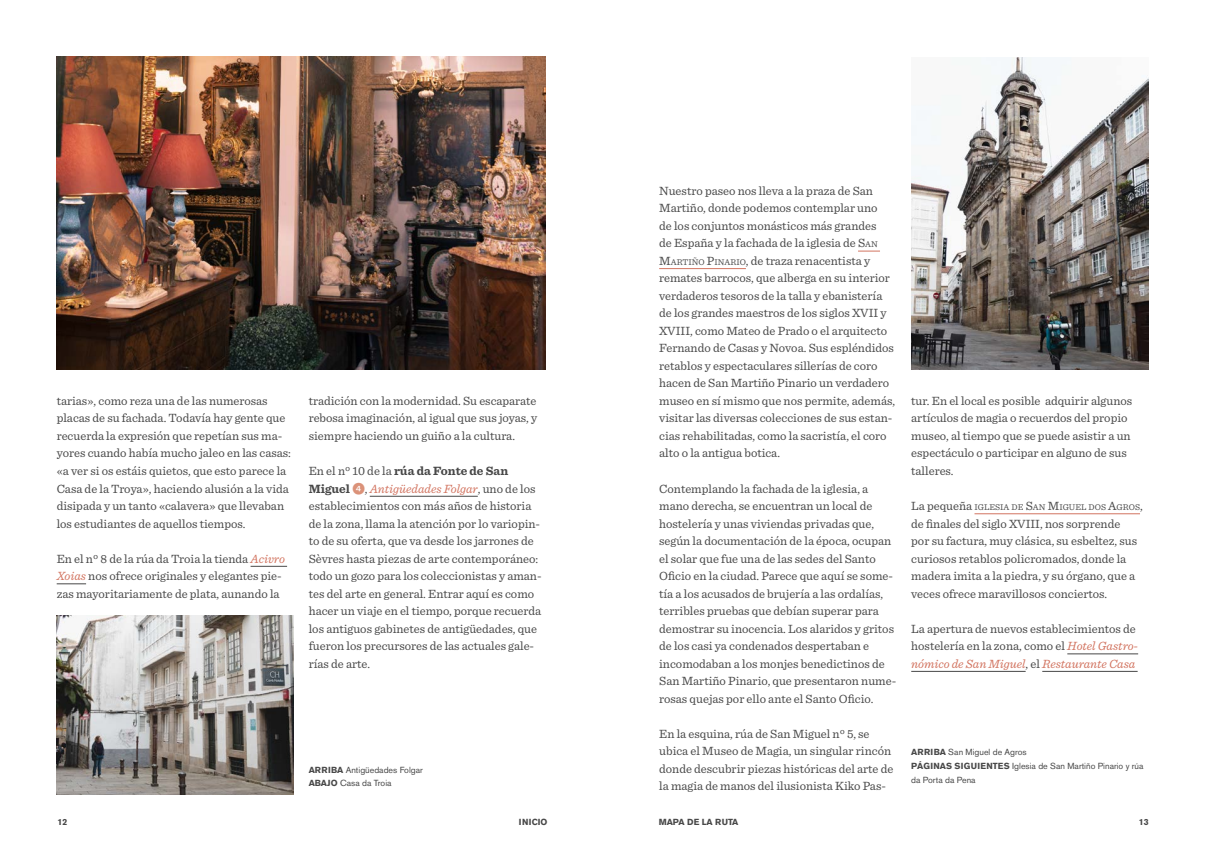
<style>
.page{position:relative;width:1205px;height:851px;background:#fff}
.page>*{position:absolute;margin:0;border:0;box-sizing:border-box;transform-origin:0 0}
.Intro{font:12.5px/17.5px "Sentinel";color:#484848}
.t1{font:8.75px/13.8px "Akzidenz Grotesk BE";color:#484848}
.t2{font:8.75px "Sentinel";color:#484848}
.t3{font:700 8.75px "Akzidenz Grotesk BE";color:#484848}
.s1{font-style:italic;color:#d27460}
.s2{font-weight:700}
.s3{font-family:"Whitney Index Black Round Bd";color:#db9279}
.s4{font-style:inherit}
.s5{font-size:8.75px}
.s6{font-size:12.5px}
</style>
<div class="page">
<img style="left:911px;top:57px;width:237px;height:313px">
<svg style="left:858px;top:251px;width:22px;height:1px"></svg>
<hr style="left:659px;top:268px;width:87px;height:1px;background:#d27460">
<hr style="left:974px;top:513px;width:166px;height:1px;background:#d27460">
<hr style="left:1067px;top:653px;width:71px;height:1px;background:#484848">
<hr style="left:911px;top:671px;width:114px;height:1px;background:#484848">
<hr style="left:1042px;top:671px;width:95px;height:1px;background:#484848">
<img style="left:57px;top:615px;width:237px;height:179px">
<img style="left:57px;top:57px;width:489px;height:313px">
<hr style="left:251px;top:566px;width:36px;height:1px;background:#484848">
<svg style="left:57px;top:583px;width:29px;height:1px"></svg>
<hr style="left:370px;top:496px;width:108px;height:1px;background:#484848">
<p class="Intro" style="left:57px;top:391px;width:236px">tarias», como reza una de las numerosas placas de su fachada. Todavía hay gente que recuerda la expresión que repetían sus ma&shy;yores cuando había mucho jaleo en las casas: «a ver si os estáis quietos, que esto parece la Casa de la Troya», haciendo alusión a la vida disipada y un tanto «calavera» que llevaban los estudiantes de aquellos tiempos.</p>
<p class="Intro" style="left:57px;top:548px;width:230px">En el nº 8 de la rúa da Troia la tienda <span class="s1">Acivro<br>Xoias</span> nos ofrece originales y elegantes pie&shy;zas mayoritariamente de plata, aunando la</p>
<p class="Intro" style="left:309px;top:391px;width:230px;text-align:justify">tradición con la modernidad. Su escaparate rebosa imaginación, al igual que sus joyas, y siempre haciendo un guiño a la cultura.</p>
<p class="Intro" style="left:309px;top:461px;width:234px">En el nº 10 de la <span class="s2">rúa da Fonte de San Miguel</span> <span class="s3">4</span>, <span class="s1">Antigüedades Folgar</span>, uno de los establecimientos con más años de historia de la zona, llama la atención por lo variopin&shy;to de su oferta, que va desde los jarrones de Sèvres hasta piezas de arte contemporáneo: todo un gozo para los coleccionistas y aman&shy;tes del arte en general. Entrar aquí es como hacer un viaje en el tiempo, porque recuerda los antiguos gabinetes de antigüedades, que fueron los precursores de las actuales gale&shy;rías de arte.</p>
<p class="t1" style="left:309px;top:762px;width:116px"><span class="s2">ARRIBA</span> Antigüedades Folgar<br><span class="s2">ABAJO</span> Casa da Troia</p>
<p class="Intro" style="left:659px;top:181px;width:237px">Nuestro paseo nos lleva a la praza de San Martiño, donde podemos contemplar uno<br>de los conjuntos monásticos más grandes<br>de España y la fachada de la iglesia de <span class="s4">S</span><span class="s5">AN </span><span class="s4">M</span><span class="s5">ARTIÑO</span> <span class="s4">P</span><span class="s5">INARIO</span>, de traza renacentista y remates barrocos, que alberga en su interior verdaderos tesoros de la talla y ebanistería de los grandes maestros de los siglos XVII y XVIII, como Mateo de Prado o el arquitecto Fernando de Casas y Novoa. Sus espléndidos retablos y espectaculares sillerías de coro hacen de San Martiño Pinario un verdadero museo en sí mismo que nos permite, además, visitar las diversas colecciones de sus estan&shy;cias rehabilitadas, como la sacristía, el coro alto o la antigua botica.</p>
<p class="Intro" style="left:659px;top:478px;width:238px">Contemplando la fachada de la iglesia, a mano derecha, se encuentran un local de hostelería y unas viviendas privadas que, según la documentación de la época, ocupan el solar que fue una de las sedes del Santo Oficio en la ciudad. Parece que aquí se some&shy;tía a los acusados de brujería a las ordalías, terribles pruebas que debían superar para demostrar su inocencia. Los alaridos y gritos de los casi ya condenados despertaban e incomodaban a los monjes benedictinos de San Martiño Pinario, que presentaron nume&shy;rosas quejas por ello ante el Santo Oficio.</p>
<p class="Intro" style="left:659px;top:723px;width:236px">En la esquina, rúa de San Miguel nº 5, se ubica el Museo de Magia, un singular rincón donde descubrir piezas históricas del arte de la magia de manos del ilusionista Kiko Pas-</p>
<p class="Intro" style="left:911px;top:391px;width:223px">tur. En el local es posible adquirir algunos artículos de magia o recuerdos del propio museo, al tiempo que se puede asistir a un espectáculo o participar en alguno de sus talleres.</p>
<p class="t2" style="left:911px;top:500px;width:233px"><span class="s6">La pequeña</span> IGLESIA DE <span class="s6">S</span>AN <span class="s6">M</span>IGUEL DOS <span class="s6">A</span>GROS<span class="s6">,</span></p>
<p class="Intro" style="left:911px;top:513px;width:227px">de finales del siglo XVIII, nos sorprende por su factura, muy clásica, su esbeltez, sus curiosos retablos policromados, donde la madera imita a la piedra, y su órgano, que a veces ofrece maravillosos conciertos.</p>
<p class="Intro" style="left:911px;top:618px;width:228px">La apertura de nuevos establecimientos de hostelería en la zona, como el <span class="s1">Hotel Gastro&shy;nómico de San Miguel</span>, el <span class="s1">Restaurante Casa</span></p>
<p class="t1" style="left:911px;top:745px;width:234px"><span class="s2">ARRIBA</span> San Miguel de Agros<br><span class="s2">PÁGINAS SIGUIENTES</span> Iglesia de San Martiño Pinario y rúa da Porta da Pena</p>
<p class="t3" style="left:58px;top:817px;width:11px">12</p>
<p class="t3" style="left:519px;top:817px;width:30px">INICIO</p>
<p class="t3" style="left:659px;top:817px;width:81px">MAPA DE LA RUTA</p>
<p class="t3" style="left:1139px;top:817px;width:11px">13</p>
</div>
